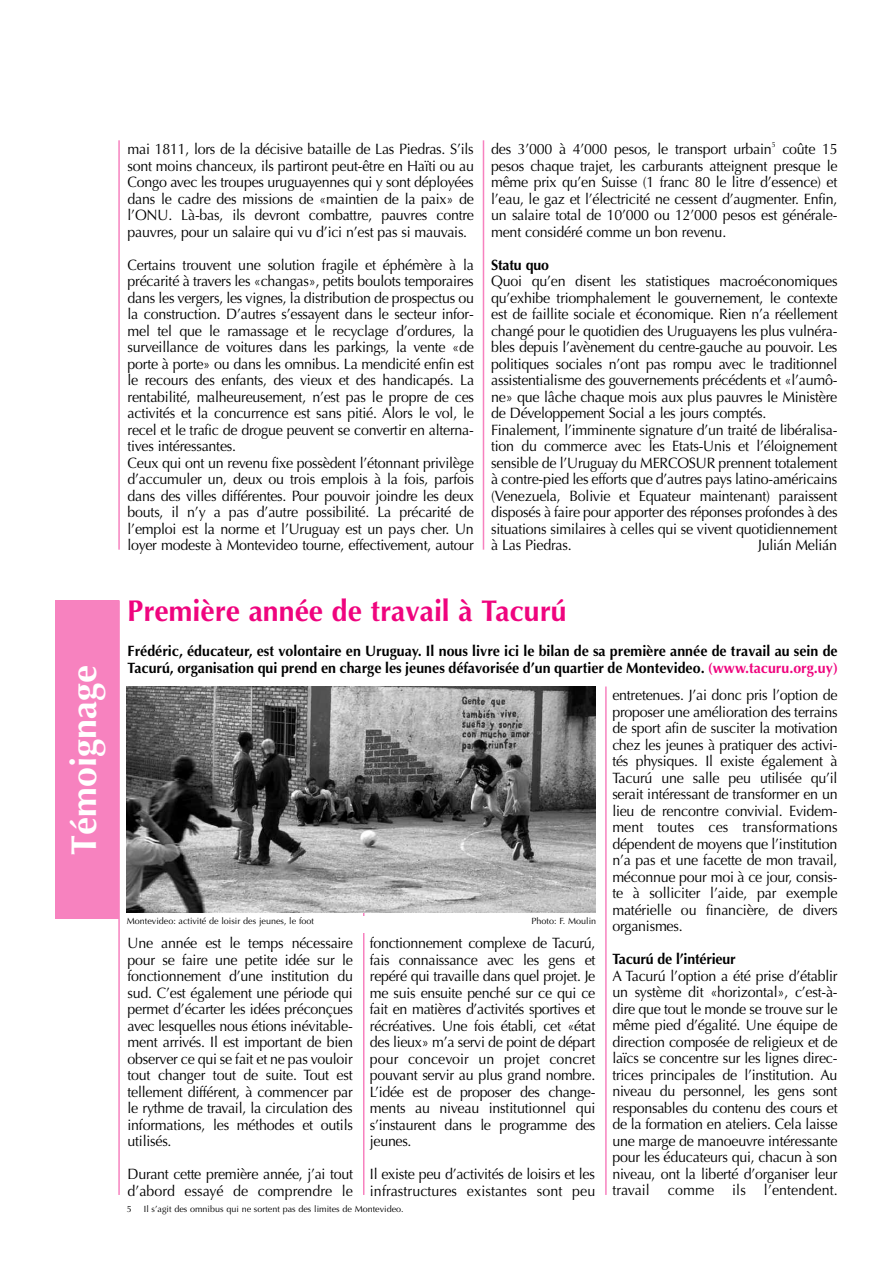
<style>
.page{position:relative;width:893px;height:1263px;background:#fff}
.page>*{position:absolute;margin:0;border:0;box-sizing:border-box;transform-origin:0 0}
.t1{font:700 36px "Optima";color:#fff}
.t2{font:700 30px "Optima";color:#ef047e;scale:.95 1}
.t3{font:15px/16.5px "Optima";letter-spacing:-.015em;color:#000;text-align:justify;scale:.95 1}
.t4{font:700 15px/16.5px "Optima";color:#000;scale:.95 1}
.t5{font:9px "Optima";color:#000}
.t6{font:7.5px "Optima";color:#000;scale:.95 1}
.s1{color:#ef047e}
</style>
<div class="page">
<hr style="left:118px;top:140px;width:2px;height:410px;background:#f782bf">
<hr style="left:483px;top:140px;width:1px;height:410px;background:#f782bf">
<hr style="left:118px;top:600px;width:2px;height:595px;background:#f782bf">
<hr style="left:363px;top:870px;width:1px;height:325px;background:#f782bf">
<div style="left:55px;top:600px;width:64px;height:319px;background:#f782bf"></div>
<img style="left:127px;top:687px;width:469px;height:225px">
<hr style="left:605px;top:686px;width:2px;height:509px;background:#f782bf">
<div style="left:127px;top:916px;width:476px;height:17px;background:#fff"></div>
<h1 class="t1" style="left:63px;top:855px;width:192px;rotate:-90deg">Témoignage</h1>
<p class="t3" style="left:128px;top:141px;width:366px">mai 1811, lors de la décisive bataille de Las Piedras. S’ils sont moins chanceux, ils partiront peut-être en Haïti ou au Congo avec les troupes uruguayennes qui y sont déployées dans le cadre des missions de «maintien de la paix» de l’ONU. Là-bas, ils devront combattre, pauvres contre pauvres, pour un salaire qui vu d’ici n’est pas si mauvais.</p>
<p class="t3" style="left:128px;top:256px;width:366px;text-align:left">Certains trouvent une solution fragile et éphémère à la précarité à travers les «changas», petits boulots temporaires dans les vergers, les vignes, la distribution de prospectus ou la construction. D’autres s’essayent dans le secteur infor&shy;mel tel que le ramassage et le recyclage d’ordures, la surveillance de voitures dans les parkings, la vente «de porte à porte» ou dans les omnibus. La mendicité enfin est le recours des enfants, des vieux et des handicapés. La rentabilité, malheureusement, n’est pas le propre de ces activités et la concurrence est sans pitié. Alors le vol, le recel et le trafic de drogue peuvent se convertir en alterna&shy;tives intéressantes.<br>Ceux qui ont un revenu fixe possèdent l’étonnant privilège d’accumuler un, deux ou trois emplois à la fois, parfois dans des villes différentes. Pour pouvoir joindre les deux bouts, il n’y a pas d’autre possibilité. La précarité de l’emploi est la norme et l’Uruguay est un pays cher. Un loyer modeste à Montevideo tourne, effectivement, autour</p>
<p class="t3" style="left:491px;top:141px;width:297px">des 3’000 à 4’000 pesos, le transport urbain</p>
<p class="t6" style="left:772px;top:140px;width:6px">5</p>
<p class="t3" style="left:491px;top:141px;width:366px;text-indent:291px">coûte 15 pesos chaque trajet, les carburants atteignent presque le même prix qu’en Suisse (1 franc 80 le litre d’essence) et l’eau, le gaz et l’électricité ne cessent d’augmenter. Enfin, un salaire total de 10’000 ou 12’000 pesos est générale&shy;ment considéré comme un bon revenu.</p>
<p class="t4" style="left:491px;top:256px;width:62px">Statu quo</p>
<p class="t3" style="left:491px;top:273px;width:366px;text-align:left">Quoi qu’en disent les statistiques macroéconomiques qu’exhibe triomphalement le gouvernement, le contexte est de faillite sociale et économique. Rien n’a réellement changé pour le quotidien des Uruguayens les plus vulnéra&shy;bles depuis l’avènement du centre-gauche au pouvoir. Les politiques sociales n’ont pas rompu avec le traditionnel assistentialisme des gouvernements précédents et «l’aumô&shy;ne» que lâche chaque mois aux plus pauvres le Ministère de Développement Social a les jours comptés.<br>Finalement, l’imminente signature d’un traité de libéralisa&shy;tion du commerce avec les Etats-Unis et l’éloignement sensible de l’Uruguay du MERCOSUR prennent totalement à contre-pied les efforts que d’autres pays latino-américains (Venezuela, Bolivie et Equateur maintenant) paraissent disposés à faire pour apporter des réponses profondes à des situations similaires à celles qui se vivent quotidiennement à Las Piedras.</p>
<p class="t3" style="left:758px;top:537px;width:84px">Julián Melián</p>
<h2 class="t2" style="left:128px;top:593px;width:464px">Première année de travail à Tacurú</h2>
<p class="t4" style="left:128px;top:643px;width:749px">Frédéric, éducateur, est volontaire en Uruguay. Il nous livre ici le bilan de sa première année de travail au sein de<br>Tacurú, organisation qui prend en charge les jeunes défavorisée d’un quartier de Montevideo. <span class="s1">(www.tacuru.org.uy)</span></p>
<p class="t5" style="left:127px;top:916px;width:189px">Montevideo: activité de loisir des jeunes, le foot</p>
<p class="t5" style="left:532px;top:916px;width:66px">Photo: F. Moulin</p>
<p class="t3" style="left:128px;top:935px;width:239px">Une année est le temps nécessaire pour se faire une petite idée sur le fonctionnement d’une institution du sud. C’est également une période qui permet d’écarter les idées préconçues avec lesquelles nous étions inévitable&shy;ment arrivés. Il est important de bien observer ce qui se fait et ne pas vouloir tout changer tout de suite. Tout est tellement différent, à commencer par le rythme de travail, la circulation des informations, les méthodes et outils utilisés.</p>
<p class="t3" style="left:128px;top:1166px;width:239px">Durant cette première année, j’ai tout d’abord essayé de comprendre le</p>
<p class="t3" style="left:370px;top:935px;width:239px">fonctionnement complexe de Tacurú, fais connaissance avec les gens et repéré qui travaille dans quel projet. Je me suis ensuite penché sur ce qui ce fait en matières d’activités sportives et récréatives. Une fois établi, cet «état des lieux» m’a servi de point de départ pour concevoir un projet concret pouvant servir au plus grand nombre.<br>L’idée est de proposer des change&shy;ments au niveau institutionnel qui s’instaurent dans le programme des jeunes.</p>
<p class="t3" style="left:370px;top:1166px;width:239px">Il existe peu d’activités de loisirs et les infrastructures existantes sont peu</p>
<p class="t5" style="left:127px;top:1203px;width:7px">5</p>
<p class="t5" style="left:144px;top:1203px;width:261px">Il s’agit des omnibus qui ne sortent pas des limites de Montevideo.</p>
<p class="t3" style="left:612px;top:687px;width:239px">entretenues. J’ai donc pris l’option de proposer une amélioration des terrains de sport afin de susciter la motivation chez les jeunes à pratiquer des activi&shy;tés physiques. Il existe également à Tacurú une salle peu utilisée qu’il serait intéressant de transformer en un lieu de rencontre convivial. Evidem&shy;ment toutes ces transformations dépendent de moyens que l’institution n’a pas et une facette de mon travail, méconnue pour moi à ce jour, consis&shy;te à solliciter l’aide, par exemple matérielle ou financière, de divers organismes.</p>
<p class="t4" style="left:612px;top:951px;width:131px">Tacurú de l’intérieur</p>
<p class="t3" style="left:612px;top:967px;width:239px">A Tacurú l’option a été prise d’établir un système dit «horizontal», c’est-à&shy;dire que tout le monde se trouve sur le même pied d’égalité. Une équipe de direction composée de religieux et de laïcs se concentre sur les lignes direc&shy;trices principales de l’institution. Au niveau du personnel, les gens sont responsables du contenu des cours et de la formation en ateliers. Cela laisse une marge de manoeuvre intéressante pour les éducateurs qui, chacun à son niveau, ont la liberté d’organiser leur travail comme ils l’entendent.</p>
</div>
